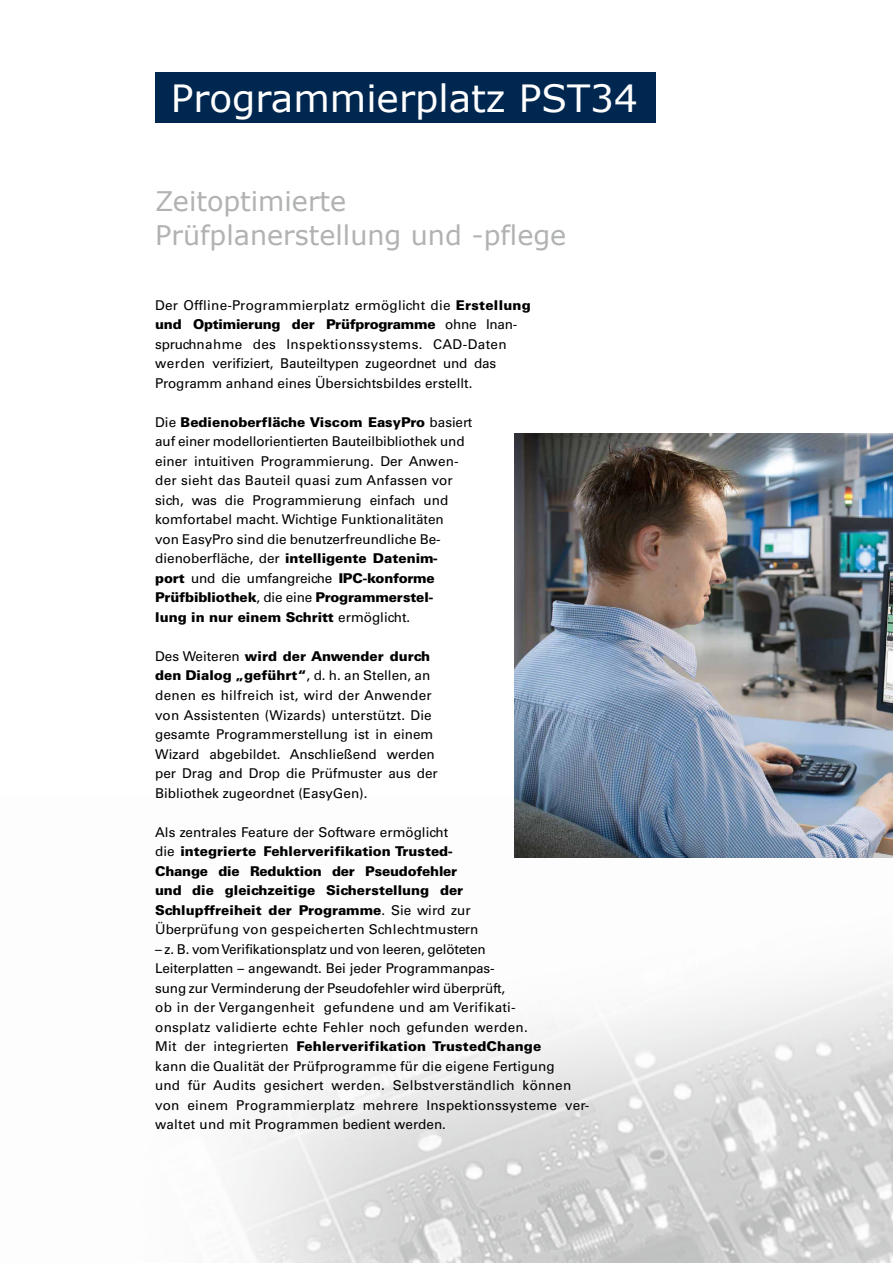
<style>
.page{position:relative;width:893px;height:1263px;background:#fff}
.page>*{position:absolute;margin:0;border:0;box-sizing:border-box;transform-origin:0 0}
._02_Headline_Negativ{font:37.5px "Verdana";color:#fff}
._01_Headline_Innen{font:27px/34.5px "Verdana";color:#b1b2b3}
._03_Fließtext{font:13.5px/19.5px "Univers";color:#000}
._03_Fließtext-2{font:900 13.5px/19.5px "Univers";color:#000}
.s1{font-weight:900}
.s2{font-weight:400}
</style>
<div class="page">
<img style="left:234px;top:796px;width:659px;height:467px">
<div style="left:155px;top:72px;width:500px;height:51px;background:#002750"></div>
<img style="left:515px;top:434px;width:378px;height:423px">
<p class="_02_Headline_Negativ" style="left:171px;top:72px;width:469px">Programmierplatz PST34</p>
<p class="_01_Headline_Innen" style="left:155px;top:183px;width:413px">Zeitoptimierte<br>Prüfplanerstellung und -pflege</p>
<p class="_03_Fließtext" style="left:155px;top:295px;width:377px">Der Offline-Programmierplatz ermöglicht die <span class="s1">Erstellung und Optimierung der Prüfprogramme</span> ohne Inan&shy;spruchnahme des Inspektionssystems. CAD-Daten werden verifiziert, Bauteiltypen zugeordnet und das Programm anhand eines Übersichtsbildes erstellt.</p>
<p class="_03_Fließtext" style="left:155px;top:412px;width:319px">Die <span class="s1">Bedienoberfläche Viscom EasyPro</span> basiert auf einer modellorientierten Bauteilbibliothek und einer intuitiven Programmierung. Der Anwen&shy;der sieht das Bauteil quasi zum Anfassen vor sich, was die Programmierung einfach und komfortabel macht. Wichtige Funktionalitäten<br>von EasyPro sind die benutzerfreundliche Be&shy;dienoberfläche, der <span class="s1">intelligente Datenim-<br>port</span> und die umfangreiche <span class="s1">IPC-konforme Prüfbibliothek</span>, die eine <span class="s1">Programmerstel-<br>lung in nur einem Schritt</span> ermöglicht.</p>
<p class="_03_Fließtext" style="left:155px;top:646px;width:284px">Des Weiteren <span class="s1">wird der Anwender durch den Dialog „geführt“</span>, d. h. an Stellen, an denen es hilfreich ist, wird der Anwender von Assistenten (Wizards) unterstützt. Die gesamte Programmerstellung ist in einem Wizard abgebildet. Anschließend werden per Drag and Drop die Prüfmuster aus der Bibliothek zugeordnet (EasyGen).</p>
<p class="_03_Fließtext-2" style="left:155px;top:822px;width:325px"><span class="s2">Als zentrales Feature der Software ermöglicht<br>die</span> integrierte Fehlerverifikation Trusted-Change die Reduktion der Pseudofehler und die gleichzeitige Sicherstellung der Schlupffreiheit der Programme<span class="s2">. Sie wird zur Überprüfung von gespeicherten Schlechtmustern</span></p>
<p class="_03_Fließtext" style="left:155px;top:939px;width:436px">– z. B. vom Verifikationsplatz und von leeren, gelöteten<br>Leiterplatten – angewandt. Bei jeder Programmanpas-<br>sung zur Verminderung der Pseudofehler wird überprüft,<br>ob in der Vergangenheit gefundene und am Verifikati-<br>onsplatz validierte echte Fehler noch gefunden werden.<br>Mit der integrierten <span class="s1">Fehlerverifikation TrustedChange<br></span>kann die Qualität der Prüfprogramme für die eigene Fertigung<br>und für Audits gesichert werden. Selbstverständlich können von einem Programmierplatz mehrere Inspektionssysteme ver&shy;waltet und mit Programmen bedient werden.</p>
</div>
